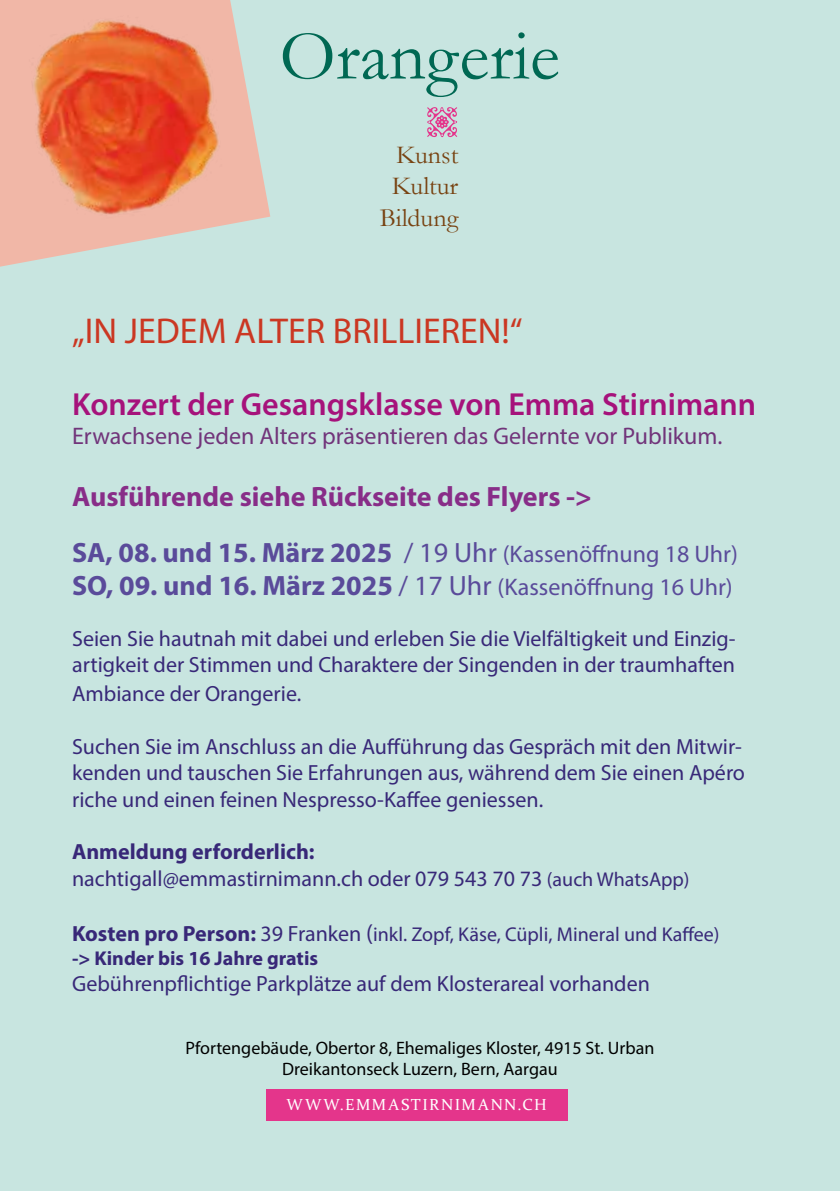
<style>
.page{position:relative;width:840px;height:1191px;background:#fff}
.page>*{position:absolute;margin:0;border:0;box-sizing:border-box;transform-origin:0 0}
.t1{font:72px "Garamond";color:#006853}
.t2{font:36px "Myriad Pro";color:#cb3722}
.t3{font:600 32px "Myriad Pro";color:#a6127b}
.t4{font:700 28px/55.2px "Myriad Pro";color:#882d88}
.t5{font:700 28px "Myriad Pro";color:#5a4b9a}
.t6{font:26px/31.2px "Garamond";color:#784312;text-align:right}
.t7{font:24px "Myriad Pro";color:#71347a}
.t8{font:22px/26.4px "Myriad Pro";color:#382878}
.t9{font:20px/24px "Myriad Pro";color:#382878}
.t10{font:18px/21.6px "Myriad Pro";color:#000;text-align:center}
.t11{font:16px "Constantia";letter-spacing:.105em;color:#fff}
.s1{color:#5a4b9a}
.s2{font-weight:400;color:#5a4b9a}
.s3{font-weight:400;font-size:24px;color:#5a4b9a}
.s4{font-weight:400}
.s5{font-weight:400;font-size:24px}
.s6{font-weight:700}
.s7{font-size:20px}
.s8{font-weight:700;font-size:22px}
.s9{font-size:22px}
.s10{font-size:24px}
</style>
<div class="page">
<div style="left:0;top:0;width:839px;height:1191px;background:#c8e5e0"></div>
<svg style="left:0;top:0;width:270px;height:267px;fill:#f1b7a7"></svg>
<img style="left:15px;top:7px;width:220px;height:220px">
<svg style="left:427px;top:107px;width:30px;height:31px"></svg>
<div style="left:266px;top:1089px;width:301px;height:31px;background:#e4358b"></div>
<h1 class="t1" style="left:279px;top:7px;width:282px">Orangerie</h1>
<p class="t6" style="left:379px;top:139px;width:80px">Kunst<br>Kultur<br>Bildung</p>
<h2 class="t2" style="left:72px;top:309px;width:452px">„IN JEDEM ALTER BRILLIEREN!“</h2>
<h3 class="t3" style="left:72px;top:384px;width:685px">Konzert der Gesangsklasse von Emma Stirnimann</h3>
<p class="t7" style="left:72px;top:421px;width:651px">Erwachsene jeden Alters präsentieren das Gelernte vor Publikum.</p>
<p class="t4" style="left:72px;top:468px;width:667px">Ausführende siehe Rückseite des Flyers -&gt;<br><span class="s1">SA, 08. und 15. März 2025</span> <span class="s2">/ 19 Uhr</span> <span class="s3">(Kassenöffnung 18 Uhr)</span></p>
<p class="t5" style="left:72px;top:567px;width:661px">SO, 09. und 16. März 2025 <span class="s4">/ 17 Uhr</span> <span class="s5">(Kassenöffnung 16 Uhr)</span></p>
<p class="t8" style="left:72px;top:625px;width:664px">Seien Sie hautnah mit dabei und erleben Sie die Vielfältigkeit und Einzig&shy;artigkeit der Stimmen und Charaktere der Singenden in der traumhaften</p>
<p class="t8" style="left:72px;top:680px;width:231px">Ambiance der Orangerie.</p>
<p class="t8" style="left:72px;top:733px;width:674px">Suchen Sie im Anschluss an die Aufführung das Gespräch mit den Mitwir&shy;kenden und tauschen Sie Erfahrungen aus, während dem Sie einen Apéro riche und einen feinen Nespresso-Kaffee geniessen.</p>
<p class="t8" style="left:72px;top:838px;width:618px"><span class="s6">Anmeldung erforderlich:<br></span>nachtigall@emmastirnimann.ch oder 079 543 70 73 <span class="s7">(auch WhatsApp)</span></p>
<p class="t9" style="left:72px;top:922px;width:648px"><span class="s8">Kosten pro Person:</span> <span class="s9">39 Franken</span> <span class="s10">(</span>inkl. Zopf, Käse, Cüpli, Mineral und Kaffee) <span class="s6">-&gt; Kinder bis 16 Jahre gratis</span></p>
<p class="t8" style="left:72px;top:970px;width:579px">Gebührenpflichtige Parkplätze auf dem Klosterareal vorhanden</p>
<p class="t10" style="left:185px;top:1036px;width:470px">Pfortengebäude, Obertor 8, Ehemaliges Kloster, 4915 St. Urban<br>Dreikantonseck Luzern, Bern, Aargau</p>
<p class="t11" style="left:286px;top:1093px;width:262px">WWW.EMMASTIRNIMANN.CH</p>
</div>
